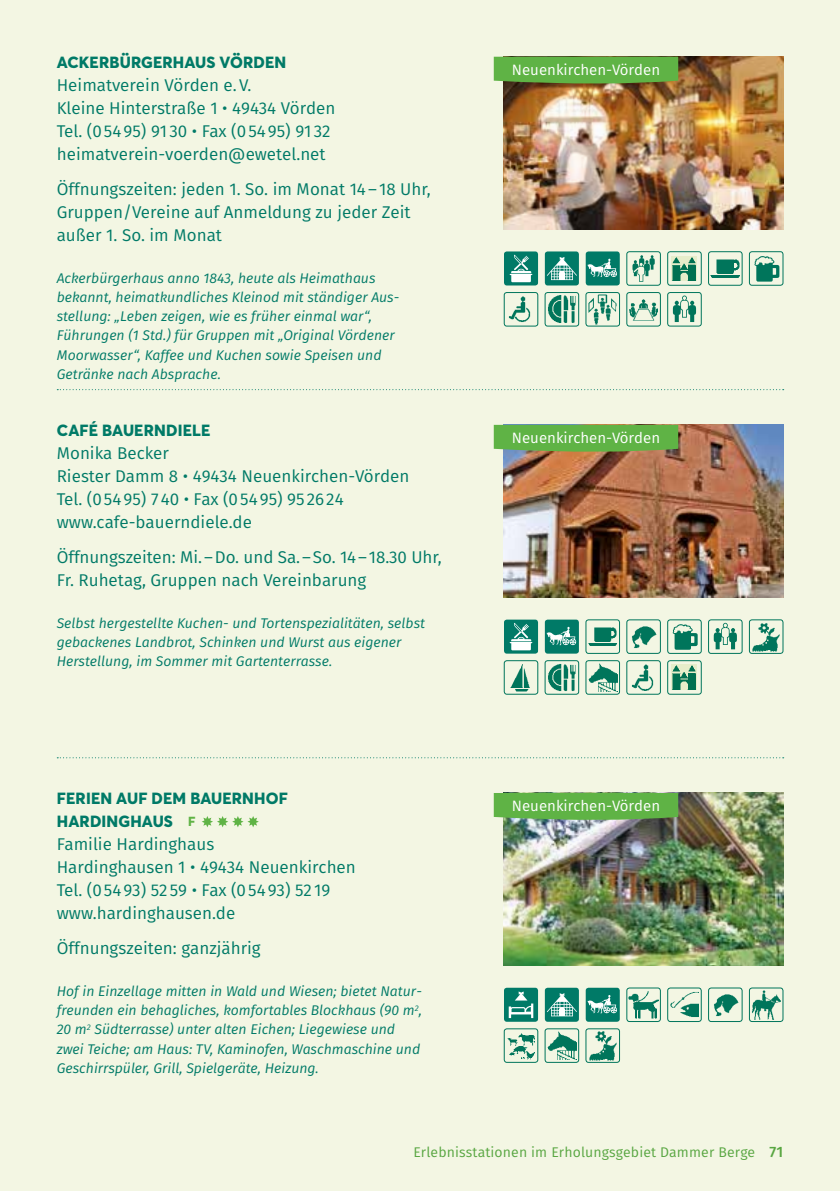
<style>
.page{position:relative;width:840px;height:1191px;background:#fff}
.page>*{position:absolute;margin:0;border:0;box-sizing:border-box;transform-origin:0 0}
.t1{font:17px/23px "Fira Sans";color:#007a67}
.t2{font:800 16px/23px "Averta";letter-spacing:.01em;color:#007a67}
.t3{font:15px "Fira Sans";color:#fff}
.t4{font:italic 14px/19.2px "Fira Sans";color:#007a67}
.t5{font:14px "Fira Sans";letter-spacing:.01em;color:#58a641}
.s1{font-size:13px;color:#5fb345}
.s2{font-weight:500;font-size:15px}
</style>
<div class="page">
<div style="left:0;top:0;width:839px;height:1191px;background:#f3f6e3"></div>
<svg style="left:57px;top:389px;width:726px;height:1px"></svg>
<svg style="left:57px;top:757px;width:726px;height:1px"></svg>
<img style="left:503px;top:425px;width:279px;height:172px">
<img style="left:503px;top:793px;width:279px;height:172px">
<div style="left:503px;top:619px;width:34px;height:34px;background:#007a67;border-radius:3px"></div>
<svg style="left:509px;top:623px;width:23px;height:27px"></svg>
<div style="left:544px;top:619px;width:34px;height:34px;background:#007a67;border-radius:3px"></div>
<svg style="left:546px;top:627px;width:30px;height:18px"></svg>
<img style="left:631px;top:664px;width:23px;height:27px">
<div style="left:626px;top:660px;width:34px;height:34px;border:1px solid #007a67;border-radius:3px"></div>
<img style="left:671px;top:665px;width:25px;height:25px">
<div style="left:667px;top:660px;width:34px;height:34px;border:1px solid #007a67;border-radius:3px"></div>
<img style="left:632px;top:626px;width:25px;height:23px">
<div style="left:626px;top:619px;width:34px;height:34px;border:1px solid #007a67;border-radius:3px"></div>
<svg style="left:713px;top:623px;width:23px;height:26px"></svg>
<div style="left:708px;top:619px;width:34px;height:34px;border:1px solid #007a67;border-radius:3px"></div>
<img style="left:548px;top:663px;width:28px;height:29px">
<div style="left:544px;top:660px;width:34px;height:34px;border:1px solid #007a67;border-radius:3px"></div>
<img style="left:588px;top:663px;width:28px;height:29px">
<div style="left:585px;top:660px;width:34px;height:34px;border:1px solid #007a67;border-radius:3px"></div>
<img style="left:752px;top:623px;width:28px;height:28px">
<div style="left:748px;top:619px;width:34px;height:34px;border:1px solid #007a67;border-radius:3px"></div>
<img style="left:588px;top:627px;width:29px;height:19px">
<div style="left:585px;top:619px;width:34px;height:34px;border:1px solid #007a67;border-radius:3px"></div>
<img style="left:510px;top:664px;width:20px;height:27px">
<div style="left:503px;top:660px;width:34px;height:34px;border:1px solid #007a67;border-radius:3px"></div>
<div style="left:544px;top:987px;width:34px;height:34px;background:#007a67;border-radius:3px"></div>
<svg style="left:547px;top:993px;width:29px;height:23px"></svg>
<div style="left:503px;top:987px;width:34px;height:34px;background:#007a67;border-radius:3px"></div>
<svg style="left:508px;top:991px;width:25px;height:27px"></svg>
<div style="left:585px;top:987px;width:34px;height:34px;background:#007a67;border-radius:3px"></div>
<svg style="left:587px;top:995px;width:29px;height:18px"></svg>
<img style="left:714px;top:994px;width:25px;height:23px">
<div style="left:708px;top:987px;width:34px;height:34px;border:1px solid #007a67;border-radius:3px"></div>
<img style="left:628px;top:991px;width:30px;height:28px">
<div style="left:626px;top:987px;width:34px;height:34px;border:1px solid #007a67;border-radius:3px"></div>
<img style="left:752px;top:990px;width:28px;height:29px">
<div style="left:748px;top:987px;width:34px;height:34px;border:1px solid #007a67;border-radius:3px"></div>
<img style="left:670px;top:992px;width:28px;height:25px">
<div style="left:667px;top:987px;width:34px;height:34px;border:1px solid #007a67;border-radius:3px"></div>
<img style="left:547px;top:1031px;width:29px;height:29px">
<div style="left:544px;top:1028px;width:34px;height:34px;border:1px solid #007a67;border-radius:3px"></div>
<img style="left:589px;top:1031px;width:28px;height:29px">
<div style="left:585px;top:1028px;width:34px;height:34px;border:1px solid #007a67;border-radius:3px"></div>
<img style="left:507px;top:1033px;width:27px;height:26px">
<div style="left:503px;top:1028px;width:34px;height:34px;border:1px solid #007a67;border-radius:3px"></div>
<svg style="left:493px;top:425px;width:184px;height:28px;background:#65ae49"></svg>
<svg style="left:493px;top:793px;width:184px;height:28px;background:#63b14b"></svg>
<img style="left:503px;top:57px;width:279px;height:172px">
<svg style="left:493px;top:57px;width:184px;height:28px;background:#61aa43"></svg>
<div style="left:544px;top:251px;width:34px;height:34px;background:#007a67;border-radius:3px"></div>
<svg style="left:547px;top:257px;width:29px;height:23px"></svg>
<div style="left:503px;top:251px;width:34px;height:34px;background:#007a67;border-radius:3px"></div>
<svg style="left:509px;top:255px;width:23px;height:27px"></svg>
<div style="left:585px;top:251px;width:34px;height:34px;background:#007a67;border-radius:3px"></div>
<svg style="left:587px;top:259px;width:29px;height:18px"></svg>
<img style="left:588px;top:294px;width:29px;height:30px">
<div style="left:585px;top:292px;width:34px;height:34px;border:1px solid #007a67;border-radius:3px"></div>
<img style="left:508px;top:296px;width:23px;height:27px">
<div style="left:503px;top:292px;width:34px;height:34px;border:1px solid #007a67;border-radius:3px"></div>
<img style="left:671px;top:256px;width:25px;height:25px">
<div style="left:667px;top:251px;width:34px;height:34px;border:1px solid #007a67;border-radius:3px"></div>
<svg style="left:672px;top:295px;width:23px;height:27px"></svg>
<div style="left:667px;top:292px;width:34px;height:34px;border:1px solid #007a67;border-radius:3px"></div>
<img style="left:548px;top:295px;width:28px;height:28px">
<div style="left:544px;top:292px;width:34px;height:34px;border:1px solid #007a67;border-radius:3px"></div>
<svg style="left:632px;top:255px;width:22px;height:27px"></svg>
<div style="left:626px;top:251px;width:34px;height:34px;border:1px solid #007a67;border-radius:3px"></div>
<img style="left:710px;top:259px;width:29px;height:19px">
<div style="left:708px;top:251px;width:34px;height:34px;border:1px solid #007a67;border-radius:3px"></div>
<img style="left:629px;top:299px;width:28px;height:22px">
<div style="left:626px;top:292px;width:34px;height:34px;border:1px solid #007a67;border-radius:3px"></div>
<svg style="left:754px;top:256px;width:25px;height:26px"></svg>
<div style="left:748px;top:251px;width:34px;height:34px;border:1px solid #007a67;border-radius:3px"></div>
<svg style="left:672px;top:624px;width:25px;height:26px"></svg>
<div style="left:667px;top:619px;width:34px;height:34px;border:1px solid #007a67;border-radius:3px"></div>
<svg style="left:202px;top:816px;width:57px;height:11px"></svg>
<p class="t2" style="left:57px;top:51px;width:231px">ACKERBÜRGERHAUS VÖRDEN</p>
<p class="t1" style="left:57px;top:73px;width:280px">Heimatverein Vörden e.V.<br>Kleine Hinterstraße 1 • 49434 Vörden Tel. (05495) 91 30 • Fax (05495) 91 32 heimatverein-voerden@ewetel.net</p>
<p class="t1" style="left:57px;top:177px;width:375px">Öffnungszeiten: jeden 1. So. im Monat 14–18 Uhr,<br>Gruppen/Vereine auf Anmeldung zu jeder Zeit außer 1. So. im Monat</p>
<p class="t4" style="left:57px;top:268px;width:342px">Ackerbürgerhaus anno 1843, heute als Heimathaus bekannt, heimatkundliches Kleinod mit ständiger Aus&shy;stellung: „Leben zeigen, wie es früher einmal war“, Führungen (1 Std.) für Gruppen mit „Original Vördener Moorwasser“, Kaffee und Kuchen sowie Speisen und Getränke nach Absprache.</p>
<p class="t2" style="left:57px;top:419px;width:155px">CAFÉ BAUERNDIELE</p>
<p class="t1" style="left:57px;top:441px;width:354px">Monika Becker<br>Riester Damm 8 • 49434 Neuenkirchen-Vörden<br>Tel. (05495) 740 • Fax (05495) 95 2624 www.cafe-bauerndiele.de</p>
<p class="t1" style="left:57px;top:545px;width:386px">Öffnungszeiten: Mi.–Do. und Sa.–So. 14–18.30 Uhr,<br>Fr. Ruhetag, Gruppen nach Vereinbarung</p>
<p class="t4" style="left:57px;top:613px;width:369px">Selbst hergestellte Kuchen- und Tortenspezialitäten, selbst gebackenes Landbrot, Schinken und Wurst aus eigener<br>Herstellung, im Sommer mit Gartenterrasse.</p>
<p class="t2" style="left:57px;top:787px;width:232px">FERIEN AUF DEM BAUERNHOF<br>HARDINGHAUS <span class="s1">F</span></p>
<p class="t1" style="left:57px;top:832px;width:300px">Familie Hardinghaus<br>Hardinghausen 1 • 49434 Neuenkirchen<br>Tel. (05493) 52 59 • Fax (05493) 52 19 www.hardinghausen.de</p>
<p class="t1" style="left:57px;top:936px;width:205px">Öffnungszeiten: ganzjährig</p>
<p class="t4" style="left:57px;top:981px;width:366px">Hof in Einzellage mitten in Wald und Wiesen; bietet Natur&shy;freunden ein behagliches, komfortables Blockhaus (90 m<sup>2</sup>, 20 m<sup>2</sup> Südterrasse) unter alten Eichen; Liegewiese und zwei Teiche; am Haus: TV, Kaminofen, Waschmaschine und Geschirrspüler, Grill, Spielgeräte, Heizung.</p>
<p class="t3" style="left:511px;top:58px;width:150px">Neuenkirchen-Vörden</p>
<p class="t3" style="left:511px;top:426px;width:150px">Neuenkirchen-Vörden</p>
<p class="t3" style="left:511px;top:794px;width:150px">Neuenkirchen-Vörden</p>
<p class="t5" style="left:413px;top:1141px;width:371px">Erlebnisstationen im Erholungsgebiet Dammer Berge <span class="s2">71</span></p>
</div>
